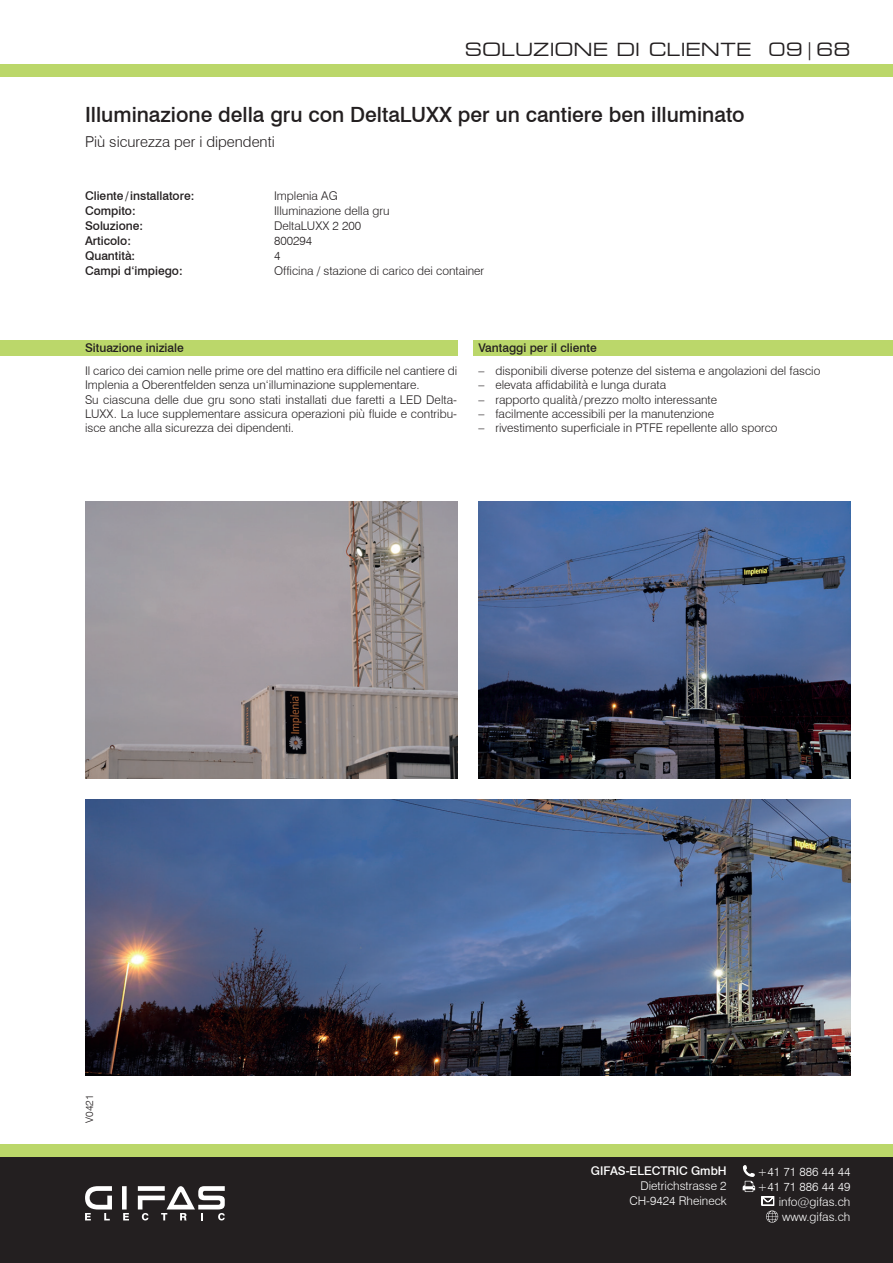
<style>
.page{position:relative;width:893px;height:1263px;background:#fff}
.page>*{position:absolute;margin:0;border:0;box-sizing:border-box;transform-origin:0 0}
.t1{font:500 21px "Swiss 721 BT";color:#231f20}
.t2{font:expanded 18px "Square 721 BT";color:#231f20}
.t3{font:300 15px "Swiss 721 BT";color:#231f20}
.t4{font:300 12px/14.4px "Swiss 721 BT";color:#231f20}
.t5{font:500 12px "Swiss 721 BT";color:#231f20}
.t6{font:300 12px/15px "Swiss 721 BT";color:#fff;text-align:right}
.t7{font:500 12px "Swiss 721 BT";color:#fff}
.t8{font:300 10.5px "Swiss 721 BT";color:#231f20}
</style>
<div class="page">
<div style="left:0;top:1157px;width:893px;height:106px;background:#231f20"></div>
<div style="left:0;top:1144px;width:893px;height:13px;background:#bbd76a"></div>
<div style="left:0;top:64px;width:893px;height:13px;background:#bbd76a"></div>
<div style="left:122px;top:1186px;width:5px;height:23px;background:#fff"></div>
<svg style="left:85px;top:1186px;width:27px;height:34px"></svg>
<svg style="left:123px;top:1213px;width:6px;height:7px"></svg>
<svg style="left:138px;top:1186px;width:87px;height:34px"></svg>
<svg style="left:743px;top:1165px;width:12px;height:27px"></svg>
<svg style="left:762px;top:1196px;width:16px;height:26px"></svg>
<div style="left:0;top:340px;width:457px;height:16px;background:#bbd76a"></div>
<div style="left:473px;top:340px;width:420px;height:16px;background:#bbd76a"></div>
<img style="left:85px;top:502px;width:372px;height:276px">
<img style="left:478px;top:502px;width:372px;height:276px">
<img style="left:85px;top:799px;width:765px;height:276px">
<h2 class="t2" style="left:465px;top:39px;width:387px">SOLUZIONE DI CLIENTE 09|68</h2>
<h1 class="t1" style="left:85px;top:102px;width:661px">Illuminazione della gru con DeltaLUXX per un cantiere ben illuminato</h1>
<p class="t3" style="left:85px;top:133px;width:191px">Più sicurezza per i dipendenti</p>
<p class="t5" style="left:85px;top:189px;width:111px">Cliente/installatore:</p>
<p class="t4" style="left:274px;top:189px;width:65px">Implenia AG</p>
<p class="t5" style="left:85px;top:204px;width:52px">Compito:</p>
<p class="t4" style="left:274px;top:204px;width:117px">Illuminazione della gru</p>
<p class="t5" style="left:85px;top:219px;width:60px">Soluzione:</p>
<p class="t4" style="left:274px;top:219px;width:89px">DeltaLUXX 2 200</p>
<p class="t5" style="left:85px;top:234px;width:47px">Articolo:</p>
<p class="t4" style="left:274px;top:234px;width:40px">800294</p>
<p class="t5" style="left:85px;top:249px;width:52px">Quantità:</p>
<p class="t4" style="left:274px;top:249px;width:8px">4</p>
<p class="t5" style="left:85px;top:264px;width:99px">Campi d‘impiego:</p>
<p class="t4" style="left:274px;top:264px;width:212px">Officina / stazione di carico dei container</p>
<p class="t5" style="left:85px;top:340px;width:100px">Situazione iniziale</p>
<p class="t4" style="left:85px;top:363px;width:374px">Il carico dei camion nelle prime ore del mattino era difficile nel cantiere di Implenia a Oberentfelden senza un‘illuminazione supplementare.<br>Su ciascuna delle due gru sono stati installati due faretti a LED Delta-LUXX. La luce supplementare assicura operazioni più fluide e contribu&shy;isce anche alla sicurezza dei dipendenti.</p>
<p class="t5" style="left:478px;top:340px;width:120px">Vantaggi per il cliente</p>
<p class="t4" style="left:478px;top:363px;width:344px">– disponibili diverse potenze del sistema e angolazioni del fascio</p>
<p class="t4" style="left:478px;top:378px;width:189px">– elevata affidabilità e lunga durata</p>
<p class="t4" style="left:478px;top:392px;width:240px">– rapporto qualità/prezzo molto interessante</p>
<p class="t4" style="left:478px;top:406px;width:237px">– facilmente accessibili per la manutenzione</p>
<p class="t4" style="left:478px;top:421px;width:301px">– rivestimento superficiale in PTFE repellente allo sporco</p>
<p class="t8" style="left:83px;top:1123px;width:30px;rotate:-90deg">V0421</p>
<p class="t7" style="left:591px;top:1164px;width:137px">GIFAS-ELECTRIC GmbH</p>
<p class="t6" style="left:629px;top:1178px;width:99px">Dietrichstrasse 2<br>CH-9424 Rheineck</p>
<p class="t6" style="left:757px;top:1164px;width:95px">+41 71 886 44 44 +41 71 886 44 49 info@gifas.ch www.gifas.ch</p>
</div>
